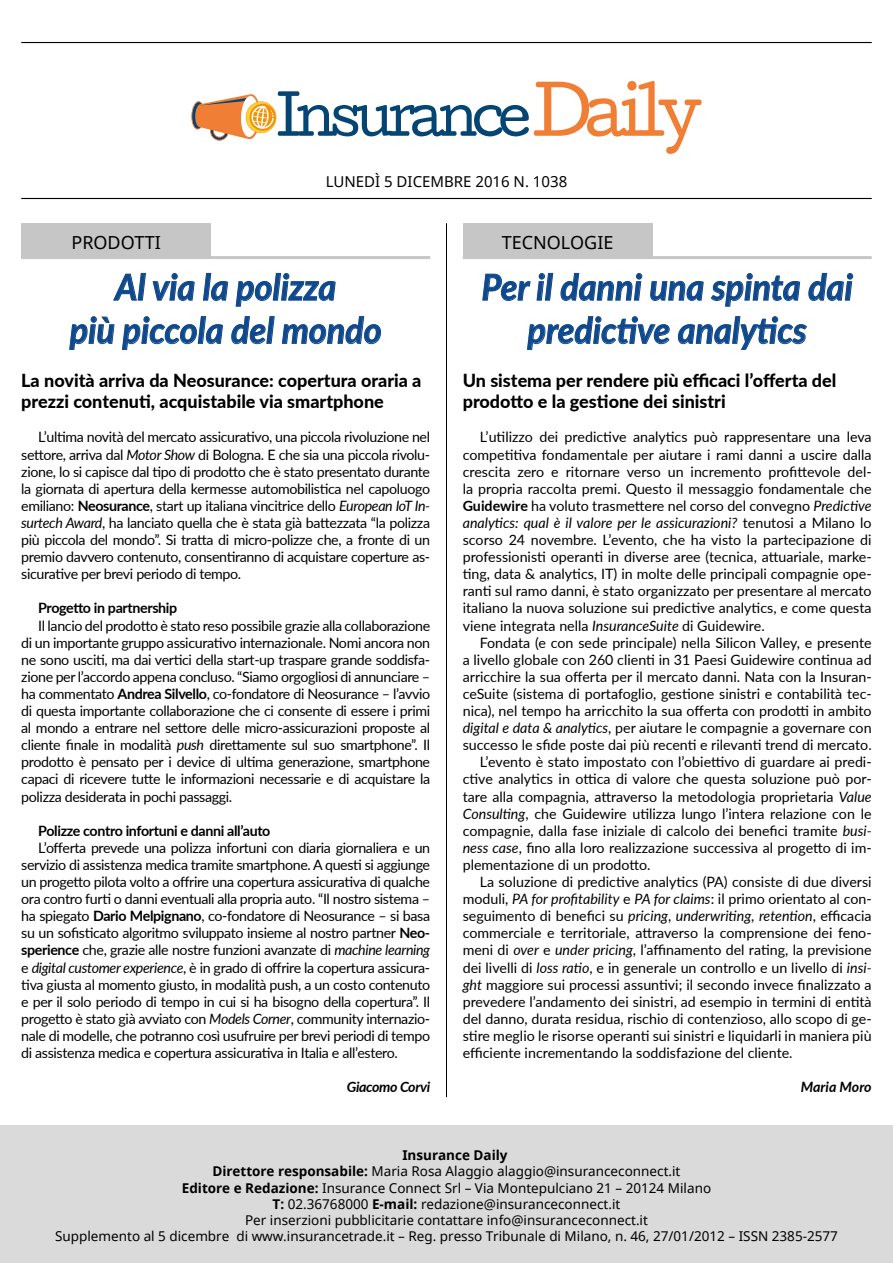
<style>
.page{position:relative;width:893px;height:1263px;background:#fff}
.page>*{position:absolute;margin:0;border:0;box-sizing:border-box;transform-origin:0 0}
.t1{font:italic 700 36px/43.2px "Lato";color:#0f488c;text-align:center;scale:.95 1}
.t2{font:800 18px/21.6px "Lato";color:#000}
.t3{font:18px "Noto Sans";color:#000}
.t4{font:15px "Noto Sans";color:#000}
.t5{font:14.25px/17.1px "Lato";color:#000;text-align:justify}
.t6{font:700 14.25px "Lato";letter-spacing:-.025em;color:#000}
.t7{font:italic 700 14.25px "Lato";letter-spacing:-.025em;color:#000}
.t8{font:italic 700 14.25px "Lato";color:#000}
.t9{font:13.5px "Noto Sans";color:#000}
.t10{font:700 13.5px "Noto Sans";color:#000}
.s1{font-weight:700}
.s2{font-style:italic}
</style>
<div class="page">
<hr style="left:21px;top:42px;width:851px;height:1px;background:#000">
<hr style="left:21px;top:198px;width:851px;height:1px;background:#000">
<svg style="left:191px;top:81px;width:511px;height:73px"></svg>
<div style="left:0;top:1125px;width:893px;height:138px;background:#dadada"></div>
<hr style="left:446px;top:223px;width:1px;height:874px;background:#000">
<hr style="left:463px;top:256px;width:409px;height:3px;background:#c6c6c6">
<hr style="left:21px;top:256px;width:409px;height:3px;background:#c6c6c6">
<div style="left:463px;top:223px;width:190px;height:35px;background:#c6c6c6"></div>
<div style="left:21px;top:223px;width:190px;height:35px;background:#c6c6c6"></div>
<svg style="left:482px;top:273px;width:71px;height:28px"></svg>
<svg style="left:560px;top:273px;width:83px;height:28px"></svg>
<svg style="left:651px;top:281px;width:53px;height:20px"></svg>
<svg style="left:711px;top:273px;width:89px;height:34px"></svg>
<svg style="left:808px;top:273px;width:46px;height:28px"></svg>
<svg style="left:527px;top:316px;width:143px;height:34px"></svg>
<svg style="left:678px;top:316px;width:129px;height:34px"></svg>
<svg style="left:113px;top:273px;width:33px;height:28px"></svg>
<svg style="left:152px;top:273px;width:43px;height:28px"></svg>
<svg style="left:203px;top:273px;width:25px;height:28px"></svg>
<svg style="left:235px;top:273px;width:101px;height:34px"></svg>
<svg style="left:69px;top:316px;width:46px;height:34px"></svg>
<svg style="left:122px;top:316px;width:101px;height:34px"></svg>
<svg style="left:231px;top:316px;width:44px;height:28px"></svg>
<svg style="left:282px;top:316px;width:99px;height:28px"></svg>
<p class="t4" style="left:326px;top:171px;width:243px">LUNEDÌ 5 DICEMBRE 2016 N. 1038</p>
<p class="t3" style="left:71px;top:230px;width:91px">PRODOTTI</p>
<p class="t3" style="left:502px;top:230px;width:113px">TECNOLOGIE</p>
<h1 class="t1" style="left:482px;top:264px;width:392px">Per il danni una spinta dai predictive analytics</h1>
<p class="t2" style="left:463px;top:368px;width:375px">Un sistema per rendere più efficaci l’offerta del prodotto e la gestione dei sinistri</p>
<p class="t5" style="left:463px;top:428px;width:410px;text-indent:17px">L’utilizzo dei predictive analytics può rappresentare una leva competitiva fondamentale per aiutare i rami danni a uscire dalla crescita zero e ritornare verso un incremento profittevole del&shy;la propria raccolta premi. Questo il messaggio fondamentale che <span class="s1">Guidewire</span> ha voluto trasmettere nel corso del convegno <span class="s2">Predictive analytics: qual è il valore per le assicurazioni?</span> tenutosi a Milano lo scorso 24 novembre. L’evento, che ha visto la partecipazione di professionisti operanti in diverse aree (tecnica, attuariale, marke&shy;ting, data &amp; analytics, IT) in molte delle principali compagnie ope&shy;ranti sul ramo danni, è stato organizzato per presentare al mercato italiano la nuova soluzione sui predictive analytics, e come questa viene integrata nella <span class="s2">InsuranceSuite</span> di Guidewire.</p>
<p class="t5" style="left:480px;top:633px;width:393px">Fondata (e con sede principale) nella Silicon Valley, e presente</p>
<p class="t5" style="left:463px;top:650px;width:410px">a livello globale con 260 clienti in 31 Paesi Guidewire continua ad</p>
<p class="t5" style="left:463px;top:667px;width:410px">arricchire la sua offerta per il mercato danni. Nata con la Insuran-</p>
<p class="t5" style="left:463px;top:685px;width:410px">ceSuite (sistema di portafoglio, gestione sinistri e contabilità tec-</p>
<p class="t5" style="left:463px;top:702px;width:410px">nica), nel tempo ha arricchito la sua offerta con prodotti in ambito</p>
<p class="t5" style="left:463px;top:719px;width:410px"><span class="s2">digital e data &amp; analytics</span>, per aiutare le compagnie a governare con</p>
<p class="t5" style="left:463px;top:736px;width:410px">successo le sfide poste dai più recenti e rilevanti trend di mercato.</p>
<p class="t5" style="left:480px;top:753px;width:393px">L’evento è stato impostato con l’obiettivo di guardare ai predi-</p>
<p class="t5" style="left:463px;top:770px;width:410px">ctive analytics in ottica di valore che questa soluzione può por-</p>
<p class="t5" style="left:463px;top:787px;width:410px">tare alla compagnia, attraverso la metodologia proprietaria <span class="s2">Value</span></p>
<p class="t5" style="left:463px;top:804px;width:410px"><span class="s2">Consulting</span>, che Guidewire utilizza lungo l’intera relazione con le</p>
<p class="t5" style="left:463px;top:821px;width:410px">compagnie, dalla fase iniziale di calcolo dei benefici tramite <span class="s2">busi-</span></p>
<p class="t5" style="left:463px;top:838px;width:410px"><span class="s2">ness case</span>, fino alla loro realizzazione successiva al progetto di im-</p>
<p class="t5" style="left:463px;top:856px;width:189px">plementazione di un prodotto.</p>
<p class="t5" style="left:480px;top:873px;width:393px">La soluzione di predictive analytics (PA) consiste di due diversi</p>
<p class="t5" style="left:463px;top:890px;width:410px">moduli, <span class="s2">PA for profitability</span> e <span class="s2">PA for claims</span>: il primo orientato al con-</p>
<p class="t5" style="left:463px;top:907px;width:410px">seguimento di benefici su <span class="s2">pricing</span>, <span class="s2">underwriting</span>, <span class="s2">retention</span>, efficacia</p>
<p class="t5" style="left:463px;top:924px;width:410px">commerciale e territoriale, attraverso la comprensione dei feno-</p>
<p class="t5" style="left:463px;top:941px;width:410px">meni di <span class="s2">over</span> e <span class="s2">under pricing</span>, l’affinamento del rating, la previsione</p>
<p class="t5" style="left:463px;top:958px;width:410px">dei livelli di <span class="s2">loss ratio</span>, e in generale un controllo e un livello di <span class="s2">insi-</span></p>
<p class="t5" style="left:463px;top:975px;width:410px"><span class="s2">ght</span> maggiore sui processi assuntivi; il secondo invece finalizzato a</p>
<p class="t5" style="left:463px;top:992px;width:410px">prevedere l’andamento dei sinistri, ad esempio in termini di entità</p>
<p class="t5" style="left:463px;top:1009px;width:410px">del danno, durata residua, rischio di contenzioso, allo scopo di ge-</p>
<p class="t5" style="left:463px;top:1027px;width:410px">stire meglio le risorse operanti sui sinistri e liquidarli in maniera più</p>
<p class="t5" style="left:463px;top:1044px;width:331px">efficiente incrementando la soddisfazione del cliente.</p>
<p class="t8" style="left:801px;top:1077px;width:72px">Maria Moro</p>
<h1 class="t1" style="left:70px;top:264px;width:330px">Al via la polizza<br>più piccola del mondo</h1>
<p class="t2" style="left:21px;top:368px;width:402px">La novità arriva da Neosurance: copertura oraria a prezzi contenuti, acquistabile via smartphone</p>
<p class="t5" style="left:21px;top:428px;width:410px;text-indent:17px">L’ultima novità del mercato assicurativo, una piccola rivoluzione nel settore, arriva dal <span class="s2">Motor Show</span> di Bologna. E che sia una piccola rivolu&shy;zione, lo si capisce dal tipo di prodotto che è stato presentato durante la giornata di apertura della kermesse automobilistica nel capoluogo emiliano: <span class="s1">Neosurance</span>, start up italiana vincitrice dello <span class="s2">European IoT In&shy;surtech Award</span>, ha lanciato quella che è stata già battezzata “la polizza più piccola del mondo”. Si tratta di micro-polizze che, a fronte di un premio davvero contenuto, consentiranno di acquistare coperture as&shy;sicurative per brevi periodo di tempo.</p>
<p class="t6" style="left:38px;top:598px;width:141px">Progetto in partnership</p>
<p class="t5" style="left:21px;top:616px;width:410px;text-indent:17px">Il lancio del prodotto è stato reso possibile grazie alla collaborazione di un importante gruppo assicurativo internazionale. Nomi ancora non ne sono usciti, ma dai vertici della start-up traspare grande soddisfa&shy;zione per l’accordo appena concluso. “Siamo orgogliosi di annunciare – ha commentato <span class="s1">Andrea Silvello</span>, co-fondatore di Neosurance – l’avvio di questa importante collaborazione che ci consente di essere i primi al mondo a entrare nel settore delle micro-assicurazioni proposte al cliente finale in modalità <span class="s2">push</span> direttamente sul suo smartphone”. Il prodotto è pensato per i device di ultima generazione, smartphone capaci di ricevere tutte le informazioni necessarie e di acquistare la polizza desiderata in pochi passaggi.</p>
<p class="t6" style="left:38px;top:820px;width:234px">Polizze contro infortuni e danni all’auto</p>
<p class="t5" style="left:21px;top:838px;width:410px;text-indent:17px">L’offerta prevede una polizza infortuni con diaria giornaliera e un servizio di assistenza medica tramite smartphone. A questi si aggiunge un progetto pilota volto a offrire una copertura assicurativa di qualche ora contro furti o danni eventuali alla propria auto. “Il nostro sistema – ha spiegato <span class="s1">Dario Melpignano</span>, co-fondatore di Neosurance – si basa su un sofisticato algoritmo sviluppato insieme al nostro partner <span class="s1">Neo&shy;sperience</span> che, grazie alle nostre funzioni avanzate di <span class="s2">machine learning </span>e <span class="s2">digital customer experience</span>, è in grado di offrire la copertura assicura&shy;tiva giusta al momento giusto, in modalità push, a un costo contenuto e per il solo periodo di tempo in cui si ha bisogno della copertura”. Il progetto è stato già avviato con <span class="s2">Models Corner</span>, community internazio&shy;nale di modelle, che potranno così usufruire per brevi periodi di tempo di assistenza medica e copertura assicurativa in Italia e all’estero.</p>
<p class="t7" style="left:347px;top:1077px;width:85px">Giacomo Corvi</p>
<p class="t10" style="left:402px;top:1146px;width:107px">Insurance Daily</p>
<p class="t9" style="left:212px;top:1162px;width:469px"><span class="s1">Direttore responsabile:</span> Maria Rosa Alaggio alaggio@insuranceconnect.it</p>
<p class="t9" style="left:182px;top:1178px;width:531px"><span class="s1">Editore e Redazione:</span> Insurance Connect Srl – Via Montepulciano 21 – 20124 Milano</p>
<p class="t9" style="left:273px;top:1195px;width:349px"><span class="s1">T:</span> 02.36768000 <span class="s1">E-mail:</span> redazione@insuranceconnect.it</p>
<p class="t9" style="left:245px;top:1211px;width:404px">Per inserzioni pubblicitarie contattare info@insuranceconnect.it</p>
<p class="t9" style="left:55px;top:1227px;width:784px">Supplemento al 5 dicembre di www.insurancetrade.it – Reg. presso Tribunale di Milano, n. 46, 27/01/2012 – ISSN 2385-2577</p>
</div>
